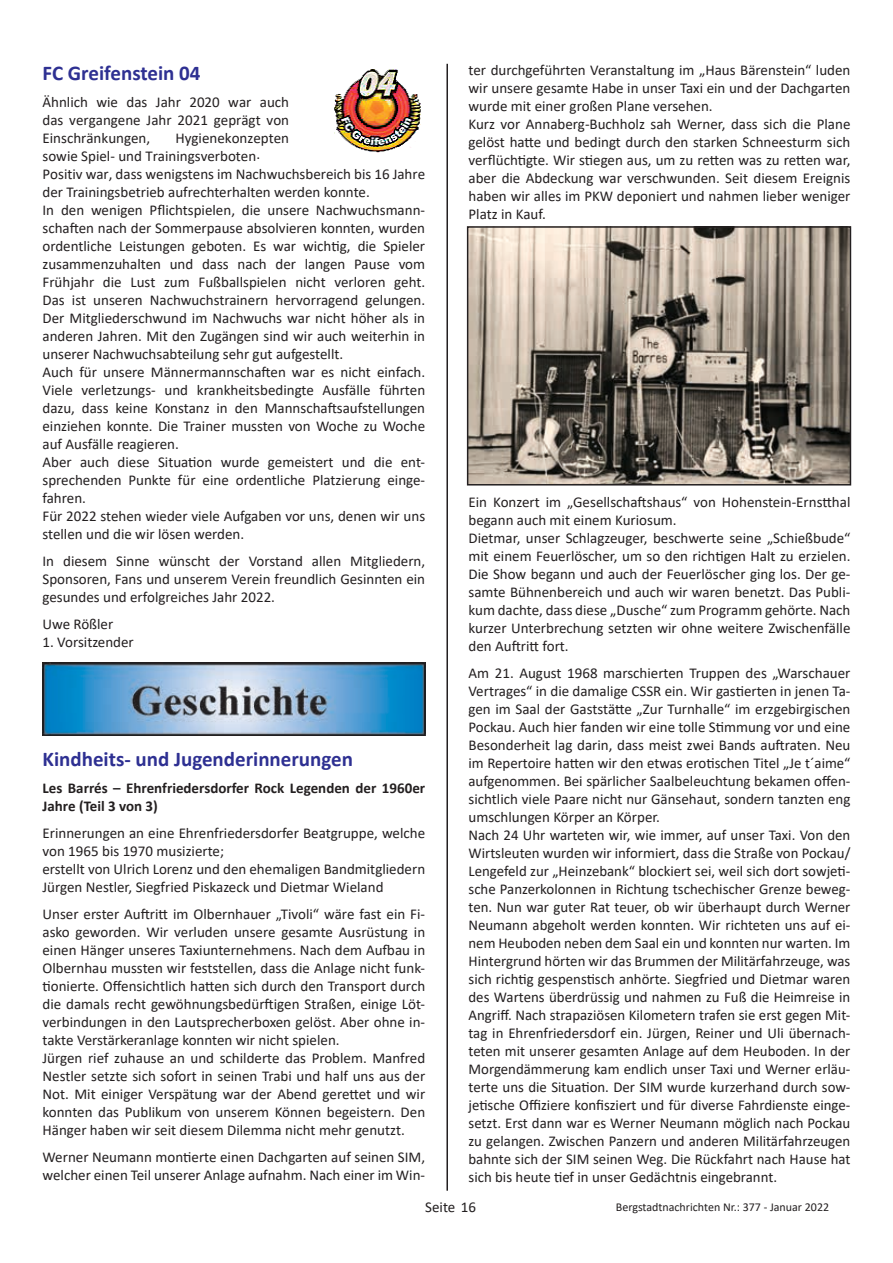
<style>
.page{position:relative;width:893px;height:1263px;background:#fff}
.page>*{position:absolute;margin:0;border:0;box-sizing:border-box;transform-origin:0 0}
.t1{font:700 21px "Calibri";color:#2e3092}
.t2{font:15px/18px "Calibri";color:#231f20}
.t3{font:700 15px/18px "Calibri";color:#231f20}
.t4{font:12px "Calibri";color:#231f20}
</style>
<div class="page">
<hr style="left:446px;top:64px;width:2px;height:1127px;background:#231f20">
<img style="left:334px;top:69px;width:87px;height:84px">
<img style="left:43px;top:662px;width:382px;height:73px">
<img style="left:470px;top:229px;width:378px;height:253px">
<div style="left:467px;top:226px;width:384px;height:259px;border:2px solid #231f20"></div>
<h1 class="t1" style="left:43px;top:58px;width:160px">FC Greifenstein 04</h1>
<p class="t2" style="left:43px;top:92px;width:248px;text-align:justify">Ähnlich wie das Jahr 2020 war auch das vergangene Jahr 2021 geprägt von Einschränkungen,</p>
<p class="t2" style="left:42px;top:128px;width:384px;text-indent:133px">Hygienekonzepten<br>sowie Spiel- und Trainingsverboten.<br>Positiv war, dass wenigstens im Nachwuchsbereich bis 16 Jahre der Trainingsbetrieb aufrechterhalten werden konnte.<br>In den wenigen Pflichtspielen, die unsere Nachwuchsmann&shy;schaften nach der Sommerpause absolvieren konnten, wurden ordentliche Leistungen geboten. Es war wichtig, die Spieler zusammenzuhalten und dass nach der langen Pause vom Frühjahr die Lust zum Fußballspielen nicht verloren geht.<br>Das ist unseren Nachwuchstrainern hervorragend gelungen.<br>Der Mitgliederschwund im Nachwuchs war nicht höher als in anderen Jahren. Mit den Zugängen sind wir auch weiterhin in unserer Nachwuchsabteilung sehr gut aufgestellt.<br>Auch für unsere Männermannschaften war es nicht einfach.<br>Viele verletzungs- und krankheitsbedingte Ausfälle führten dazu, dass keine Konstanz in den Mannschaftsaufstellungen einziehen konnte. Die Trainer mussten von Woche zu Woche auf Ausfälle reagieren.<br>Aber auch diese Situation wurde gemeistert und die ent&shy;sprechenden Punkte für eine ordentliche Platzierung einge&shy;fahren.<br>Für 2022 stehen wieder viele Aufgaben vor uns, denen wir uns stellen und die wir lösen werden.</p>
<p class="t2" style="left:42px;top:551px;width:384px;text-align:justify">In diesem Sinne wünscht der Vorstand allen Mitgliedern, Sponsoren, Fans und unserem Verein freundlich Gesinnten ein gesundes und erfolgreiches Jahr 2022.</p>
<p class="t2" style="left:42px;top:614px;width:72px">Uwe Rößler</p>
<p class="t2" style="left:42px;top:632px;width:93px">1. Vorsitzender</p>
<h1 class="t1" style="left:43px;top:744px;width:312px">Kindheits- und Jugenderinnerungen</h1>
<p class="t3" style="left:43px;top:779px;width:384px">Les Barrés – Ehrenfriedersdorfer Rock Legenden der 1960er<br>Jahre (Teil 3 von 3)</p>
<p class="t2" style="left:43px;top:824px;width:384px">Erinnerungen an eine Ehrenfriedersdorfer Beatgruppe, welche von 1965 bis 1970 musizierte;<br>erstellt von Ulrich Lorenz und den ehemaligen Bandmitgliedern Jürgen Nestler, Siegfried Piskazeck und Dietmar Wieland</p>
<p class="t2" style="left:43px;top:905px;width:384px">Unser erster Auftritt im Olbernhauer „Tivoli“ wäre fast ein Fi&shy;asko geworden. Wir verluden unsere gesamte Ausrüstung in einen Hänger unseres Taxiunternehmens. Nach dem Aufbau in Olbernhau mussten wir feststellen, dass die Anlage nicht funk&shy;tionierte. Offensichtlich hatten sich durch den Transport durch die damals recht gewöhnungsbedürftigen Straßen, einige Löt&shy;verbindungen in den Lautsprecherboxen gelöst. Aber ohne in&shy;takte Verstärkeranlage konnten wir nicht spielen.<br>Jürgen rief zuhause an und schilderte das Problem. Manfred Nestler setzte sich sofort in seinen Trabi und half uns aus der Not. Mit einiger Verspätung war der Abend gerettet und wir konnten das Publikum von unserem Können begeistern. Den Hänger haben wir seit diesem Dilemma nicht mehr genutzt.</p>
<p class="t2" style="left:43px;top:1148px;width:384px">Werner Neumann montierte einen Dachgarten auf seinen SIM, welcher einen Teil unserer Anlage aufnahm. Nach einer im Win-</p>
<p class="t2" style="left:468px;top:61px;width:383px">ter durchgeführten Veranstaltung im „Haus Bärenstein“ luden wir unsere gesamte Habe in unser Taxi ein und der Dachgarten wurde mit einer großen Plane versehen.<br>Kurz vor Annaberg-Buchholz sah Werner, dass sich die Plane gelöst hatte und bedingt durch den starken Schneesturm sich verflüchtigte. Wir stiegen aus, um zu retten was zu retten war, aber die Abdeckung war verschwunden. Seit diesem Ereignis haben wir alles im PKW deponiert und nahmen lieber weniger Platz in Kauf.</p>
<p class="t2" style="left:468px;top:493px;width:383px">Ein Konzert im „Gesellschaftshaus“ von Hohenstein-Ernstthal begann auch mit einem Kuriosum.<br>Dietmar, unser Schlagzeuger, beschwerte seine „Schießbude“ mit einem Feuerlöscher, um so den richtigen Halt zu erzielen.<br>Die Show begann und auch der Feuerlöscher ging los. Der ge&shy;samte Bühnenbereich und auch wir waren benetzt. Das Publi&shy;kum dachte, dass diese „Dusche“ zum Programm gehörte. Nach kurzer Unterbrechung setzten wir ohne weitere Zwischenfälle den Auftritt fort.</p>
<p class="t2" style="left:468px;top:664px;width:383px">Am 21. August 1968 marschierten Truppen des „Warschauer Vertrages“ in die damalige CSSR ein. Wir gastierten in jenen Ta&shy;gen im Saal der Gaststätte „Zur Turnhalle“ im erzgebirgischen Pockau. Auch hier fanden wir eine tolle Stimmung vor und eine Besonderheit lag darin, dass meist zwei Bands auftraten. Neu im Repertoire hatten wir den etwas erotischen Titel „Je t´aime“ aufgenommen. Bei spärlicher Saalbeleuchtung bekamen offen&shy;sichtlich viele Paare nicht nur Gänsehaut, sondern tanzten eng umschlungen Körper an Körper.<br>Nach 24 Uhr warteten wir, wie immer, auf unser Taxi. Von den Wirtsleuten wurden wir informiert, dass die Straße von Pockau/ Lengefeld zur „Heinzebank“ blockiert sei, weil sich dort sowjeti&shy;sche Panzerkolonnen in Richtung tschechischer Grenze beweg&shy;ten. Nun war guter Rat teuer, ob wir überhaupt durch Werner Neumann abgeholt werden konnten. Wir richteten uns auf ei&shy;nem Heuboden neben dem Saal ein und konnten nur warten. Im Hintergrund hörten wir das Brummen der Militärfahrzeuge, was sich richtig gespenstisch anhörte. Siegfried und Dietmar waren des Wartens überdrüssig und nahmen zu Fuß die Heimreise in Angriff. Nach strapaziösen Kilometern trafen sie erst gegen Mit&shy;tag in Ehrenfriedersdorf ein. Jürgen, Reiner und Uli übernach&shy;teten mit unserer gesamten Anlage auf dem Heuboden. In der Morgendämmerung kam endlich unser Taxi und Werner erläu&shy;terte uns die Situation. Der SIM wurde kurzerhand durch sow&shy;jetische Offiziere konfisziert und für diverse Fahrdienste einge&shy;setzt. Erst dann war es Werner Neumann möglich nach Pockau zu gelangen. Zwischen Panzern und anderen Militärfahrzeugen bahnte sich der SIM seinen Weg. Die Rückfahrt nach Hause hat sich bis heute tief in unser Gedächtnis eingebrannt.</p>
<p class="t2" style="left:425px;top:1197px;width:52px">Seite 16</p>
<p class="t4" style="left:616px;top:1199px;width:215px">Bergstadtnachrichten Nr.: 377 - Januar 2022</p>
</div>
